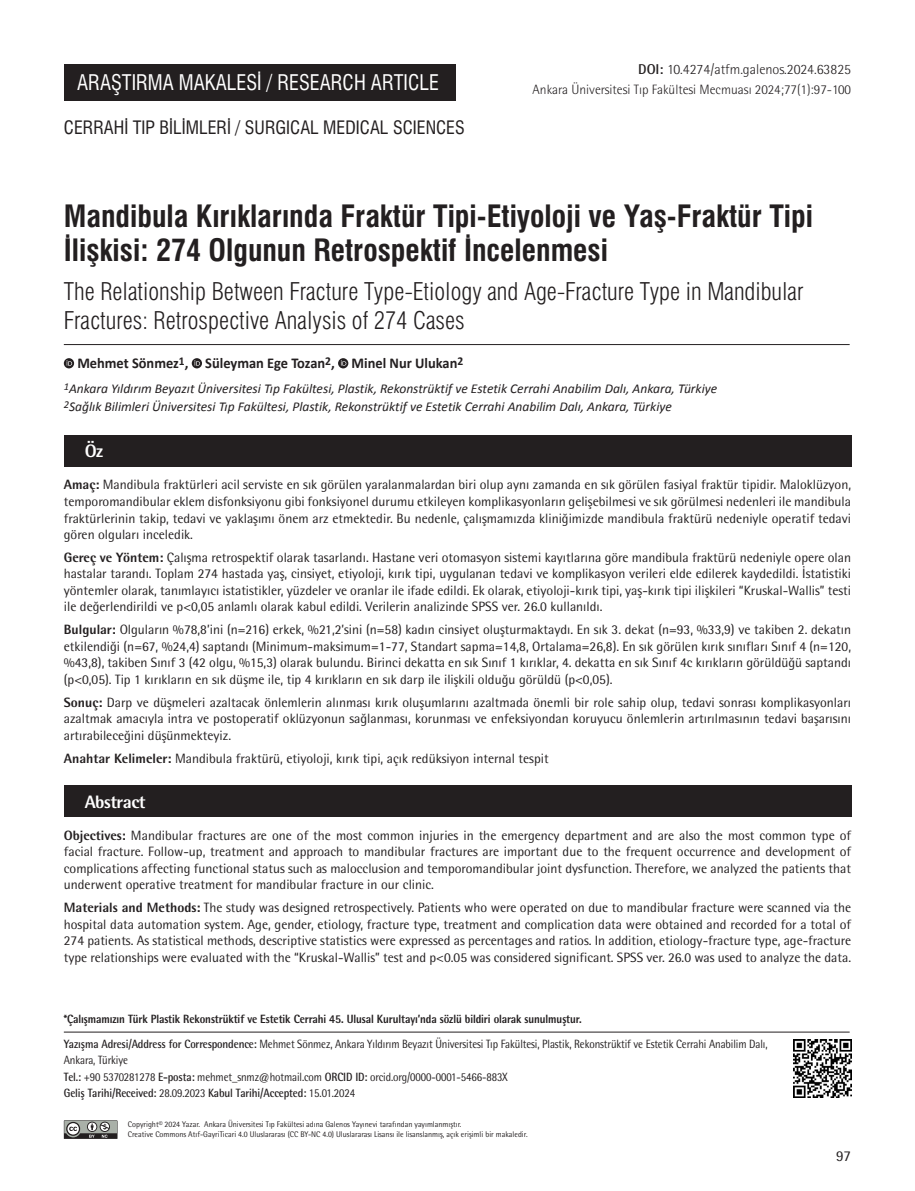
<style>
.page{position:relative;width:915px;height:1191px;background:#fff}
.page>*{position:absolute;margin:0;border:0;box-sizing:border-box;transform-origin:0 0}
._1__BASLIK{font:30px/34.5px "Swiss Condensed Bold Tr";color:#231f20}
._2__BASLIK{font:24px/28.5px "Swiss Condensed Light Tr";color:#231f20}
.t1{font:21px "Swiss Condensed Tr";color:#fff;scale:.96 1}
.ALT_TÜR{font:18px "Swiss Condensed Tr";color:#231f20}
.t2{font:800 18px "Rotis Semi Sans Std";letter-spacing:-.025em;color:#fff}
.YAZARLAR{font:700 15px "Calibri";color:#231f20;scale:.96 1}
.t3{font:15px "Rotis Semi Sans Std";color:#231f20}
.DOİ{font:300 14.25px "Rotis Semi Sans Std";color:#231f20}
.OZET{font:13.5px/16.5px "Rotis Semi Sans Std";color:#231f20;text-align:justify}
.KURUMLAR{font:italic 13.5px "Calibri";color:#231f20}
.SAYFA_ARA{font:300 13.5px "Rotis Semi Sans Std";color:#231f20}
.t4{font:12px/16.5px "Rotis Semi Sans Std";letter-spacing:-.01em;color:#231f20;scale:.9 1}
.POSTER_YAZIMI{font:800 12px "Rotis Semi Sans Std";letter-spacing:-.01em;color:#231f20;scale:.9 1}
.t5{font:700 12px "Rotis Semi Sans Std";letter-spacing:-.01em;color:#231f20;scale:.9 1}
.t6{font:8.25px/9.9px "Rotis Semi Sans Std";color:#231f20;scale:.95 1}
.s1{font-weight:700}
.s2{font-weight:800}
.s3{font-weight:400}
</style>
<div class="page">
<div style="left:64px;top:64px;width:391px;height:37px;background:#231f20"></div>
<svg style="left:64px;top:1120px;width:53px;height:18px"></svg>
<div style="left:64px;top:435px;width:786px;height:31px;background:#231f20"></div>
<div style="left:64px;top:785px;width:786px;height:32px;background:#231f20"></div>
<hr style="left:64px;top:344px;width:785px;height:1px;background:#231f20">
<svg style="left:64px;top:358px;width:10px;height:10px"></svg>
<svg style="left:67px;top:360px;width:5px;height:6px"></svg>
<div style="left:192px;top:358px;width:10px;height:10px;background:#231f20;border-radius:50%"></div>
<svg style="left:194px;top:360px;width:6px;height:6px"></svg>
<svg style="left:338px;top:358px;width:10px;height:10px"></svg>
<svg style="left:341px;top:360px;width:5px;height:6px"></svg>
<hr style="left:64px;top:1031px;width:785px;height:1px;background:#231f20">
<img style="left:793px;top:1039px;width:57px;height:58px">
<h3 class="t1" style="left:77px;top:70px;width:378px">ARAŞTIRMA MAKALESİ / RESEARCH ARTICLE</h3>
<p class="ALT_TÜR" style="left:64px;top:117px;width:402px">CERRAHİ TIP BİLİMLERİ / SURGICAL MEDICAL SCIENCES</p>
<p class="DOİ" style="left:638px;top:61px;width:214px"><span class="s1">DOI:</span> 10.4274/atfm.galenos.2024.63825</p>
<p class="SAYFA_ARA" style="left:532px;top:82px;width:320px">Ankara Üniversitesi Tıp Fakültesi Mecmuası 2024;77(1):97-100</p>
<p class="_1__BASLIK" style="left:64px;top:199px;width:750px">Mandibula Kırıklarında Fraktür Tipi-Etiyoloji ve Yaş-Fraktür Tipi<br>İlişkisi: 274 Olgunun Retrospektif İncelenmesi</p>
<p class="_2__BASLIK" style="left:64px;top:277px;width:741px">The Relationship Between Fracture Type-Etiology and Age-Fracture Type in Mandibular<br>Fractures: Retrospective Analysis of 274 Cases</p>
<p class="YAZARLAR" style="left:77px;top:354px;width:403px">Mehmet Sönmez<sup>1</sup>, Süleyman Ege Tozan<sup>2</sup>, Minel Nur Ulukan<sup>2</sup></p>
<p class="KURUMLAR" style="left:64px;top:380px;width:654px"><sup>1</sup>Ankara Yıldırım Beyazıt Üniversitesi Tıp Fakültesi, Plastik, Rekonstrüktif ve Estetik Cerrahi Anabilim Dalı, Ankara, Türkiye</p>
<p class="KURUMLAR" style="left:64px;top:398px;width:609px"><sup>2</sup>Sağlık Bilimleri Üniversitesi Tıp Fakültesi, Plastik, Rekonstrüktif ve Estetik Cerrahi Anabilim Dalı, Ankara, Türkiye</p>
<p class="t2" style="left:85px;top:439px;width:20px">Öz</p>
<p class="OZET" style="left:64px;top:476px;width:788px"><span class="s2">Amaç:</span> Mandibula fraktürleri acil serviste en sık görülen yaralanmalardan biri olup aynı zamanda en sık görülen fasiyal fraktür tipidir. Maloklüzyon, temporomandibular eklem disfonksiyonu gibi fonksiyonel durumu etkileyen komplikasyonların gelişebilmesi ve sık görülmesi nedenleri ile mandibula fraktürlerinin takip, tedavi ve yaklaşımı önem arz etmektedir. Bu nedenle, çalışmamızda kliniğimizde mandibula fraktürü nedeniyle operatif tedavi gören olguları inceledik.</p>
<p class="OZET" style="left:64px;top:549px;width:788px"><span class="s2">Gereç ve Yöntem:</span> Çalışma retrospektif olarak tasarlandı. Hastane veri otomasyon sistemi kayıtlarına göre mandibula fraktürü nedeniyle opere olan hastalar tarandı. Toplam 274 hastada yaş, cinsiyet, etiyoloji, kırık tipi, uygulanan tedavi ve komplikasyon verileri elde edilerek kaydedildi. İstatistiki yöntemler olarak, tanımlayıcı istatistikler, yüzdeler ve oranlar ile ifade edildi. Ek olarak, etiyoloji-kırık tipi, yaş-kırık tipi ilişkileri “Kruskal-Wallis” testi ile değerlendirildi ve p&lt;0,05 anlamlı olarak kabul edildi. Verilerin analizinde SPSS ver. 26.0 kullanıldı.</p>
<p class="OZET" style="left:64px;top:621px;width:788px"><span class="s2">Bulgular:</span> Olguların %78,8’ini (n=216) erkek, %21,2’sini (n=58) kadın cinsiyet oluşturmaktaydı. En sık 3. dekat (n=93, %33,9) ve takiben 2. dekatın etkilendiği (n=67, %24,4) saptandı (Minimum-maksimum=1-77, Standart sapma=14,8, Ortalama=26,8). En sık görülen kırık sınıfları Sınıf 4 (n=120, %43,8), takiben Sınıf 3 (42 olgu, %15,3) olarak bulundu. Birinci dekatta en sık Sınıf 1 kırıklar, 4. dekatta en sık Sınıf 4c kırıkların görüldüğü saptandı (p&lt;0,05). Tip 1 kırıkların en sık düşme ile, tip 4 kırıkların en sık darp ile ilişkili olduğu görüldü (p&lt;0,05).</p>
<p class="OZET" style="left:64px;top:694px;width:788px"><span class="s2">Sonuç:</span> Darp ve düşmeleri azaltacak önlemlerin alınması kırık oluşumlarını azaltmada önemli bir role sahip olup, tedavi sonrası komplikasyonları azaltmak amacıyla intra ve postoperatif oklüzyonun sağlanması, korunması ve enfeksiyondan koruyucu önlemlerin artırılmasının tedavi başarısını artırabileceğini düşünmekteyiz.</p>
<p class="OZET" style="left:64px;top:749px;width:486px"><span class="s2">Anahtar Kelimeler:</span> Mandibula fraktürü, etiyoloji, kırık tipi, açık redüksiyon internal tespit</p>
<p class="t2" style="left:85px;top:790px;width:62px">Abstract</p>
<p class="OZET" style="left:64px;top:827px;width:788px"><span class="s2">Objectives:</span> Mandibular fractures are one of the most common injuries in the emergency department and are also the most common type of facial fracture. Follow-up, treatment and approach to mandibular fractures are important due to the frequent occurrence and development of complications affecting functional status such as malocclusion and temporomandibular joint dysfunction. Therefore, we analyzed the patients that underwent operative treatment for mandibular fracture in our clinic.</p>
<p class="OZET" style="left:64px;top:899px;width:788px"><span class="s2">Materials and Methods:</span> The study was designed retrospectively. Patients who were operated on due to mandibular fracture were scanned via the hospital data automation system. Age, gender, etiology, fracture type, treatment and complication data were obtained and recorded for a total of 274 patients. As statistical methods, descriptive statistics were expressed as percentages and ratios. In addition, etiology-fracture type, age-fracture type relationships were evaluated with the “Kruskal-Wallis” test and p&lt;0.05 was considered significant. SPSS ver. 26.0 was used to analyze the data.</p>
<p class="POSTER_YAZIMI" style="left:64px;top:1011px;width:576px">*Çalışmamızın Türk Plastik Rekonstrüktif ve Estetik Cerrahi 45. Ulusal Kurultayı’nda sözlü bildiri olarak sunulmuştur.</p>
<p class="t4" style="left:64px;top:1035px;width:783px"><span class="s1">Yazışma Adresi/Address for Correspondence:</span> Mehmet Sönmez, Ankara Yıldırım Beyazıt Üniversitesi Tıp Fakültesi, Plastik, Rekonstrüktif ve Estetik Cerrahi Anabilim Dalı,<br>Ankara, Türkiye</p>
<p class="t4" style="left:64px;top:1068px;width:494px"><span class="s1">Tel.:</span> +90 5370281278 <span class="s1">E-posta:</span> mehmet_snmz@hotmail.com <span class="s1">ORCID ID:</span> orcid.org/0000-0001-5466-883X</p>
<p class="t5" style="left:64px;top:1086px;width:325px">Geliş Tarihi/Received: <span class="s3">28.09.2023</span> Kabul Tarihi/Accepted: <span class="s3">15.01.2024</span></p>
<p class="t6" style="left:128px;top:1119px;width:422px">Copyright© 2024 Yazar. Ankara Üniversitesi Tıp Fakültesi adına Galenos Yayınevi tarafından yayımlanmıştır.<br>Creative Commons Atıf-GayriTicari 4.0 Uluslararası (CC BY-NC 4.0) Uluslararası Lisansı ile lisanslanmış, açık erişimli bir makaledir.</p>
<p class="t3" style="left:835px;top:1147px;width:17px">97</p>
</div>
